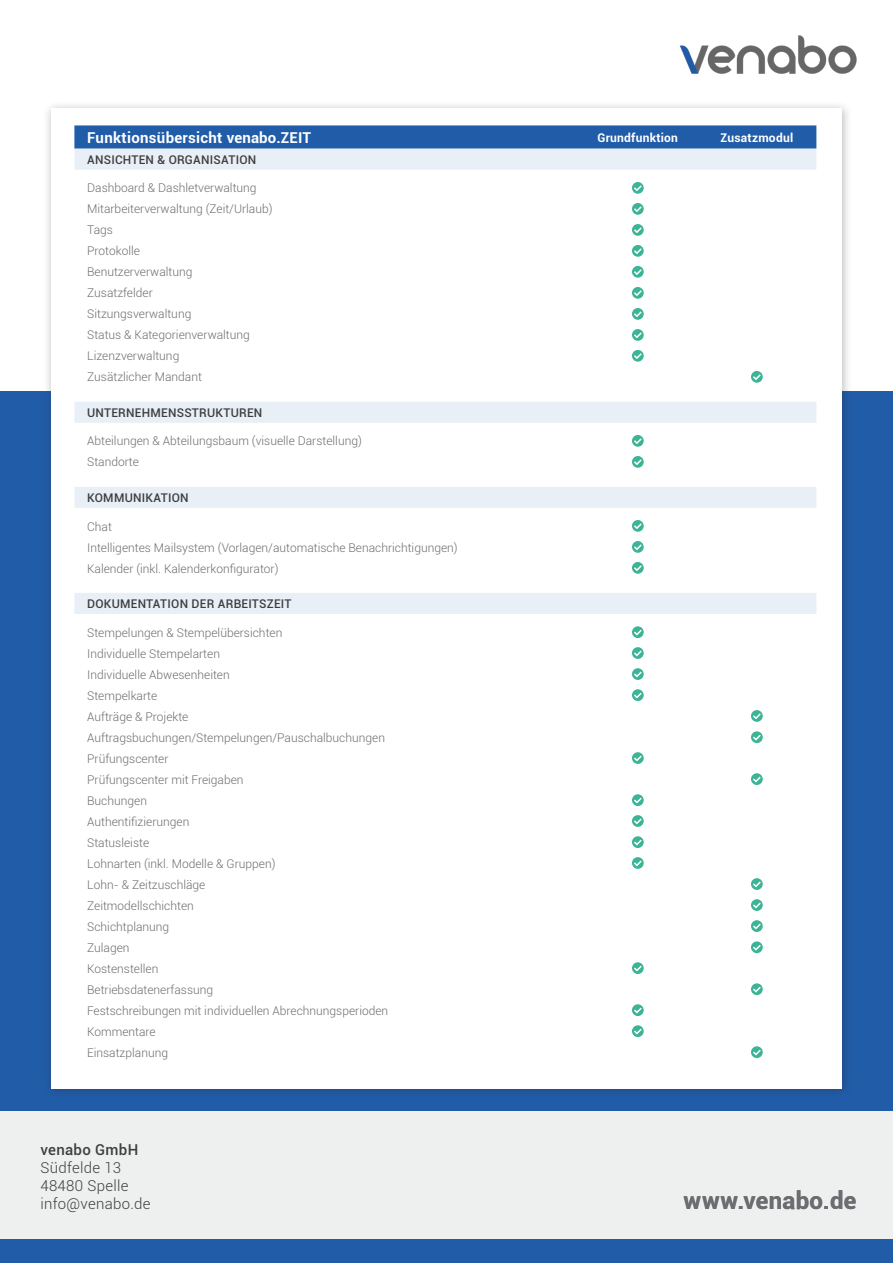
<style>
.page{position:relative;width:893px;height:1263px;background:#fff}
.page>*{position:absolute;margin:0;border:0;box-sizing:border-box;transform-origin:0 0}
.t1{font:700 24px "Roboto";letter-spacing:.01em;color:#6c6d70}
.t2{font:300 15px/18px "Roboto";letter-spacing:.02em;color:#3e3e3f}
.t3{font:700 15px "Roboto";letter-spacing:.02em;color:#fff}
.t4{font:500 15px "Roboto";letter-spacing:.02em;color:#3e3e3f}
.t5{font:300 12px "Roboto";color:#6c6d70}
.t6{font:500 12px "Roboto";letter-spacing:.02em;color:#3e3e3f}
.t7{font:700 12px "Roboto";letter-spacing:.02em;color:#fff}
</style>
<div class="page">
<div style="left:0;top:391px;width:893px;height:720px;background:#215ca8"></div>
<div style="left:43px;top:101px;width:809px;height:998px;background:#231f20;opacity:.3"></div>
<div style="left:51px;top:108px;width:791px;height:981px;background:#fff"></div>
<div style="left:0;top:1111px;width:893px;height:128px;background:#edf0ef"></div>
<div style="left:0;top:1239px;width:893px;height:24px;background:#215ca8"></div>
<img style="left:679px;top:35px;width:178px;height:39px">
<svg style="left:74px;top:125px;width:742px;height:24px;background:#2962ab"></svg>
<svg style="left:74px;top:149px;width:742px;height:465px"></svg>
<svg style="left:632px;top:203px;width:12px;height:12px"></svg>
<svg style="left:632px;top:224px;width:12px;height:12px"></svg>
<svg style="left:632px;top:245px;width:12px;height:12px"></svg>
<svg style="left:632px;top:266px;width:12px;height:12px"></svg>
<svg style="left:632px;top:287px;width:12px;height:12px"></svg>
<svg style="left:632px;top:308px;width:12px;height:12px"></svg>
<svg style="left:632px;top:329px;width:12px;height:12px"></svg>
<svg style="left:632px;top:350px;width:12px;height:12px"></svg>
<svg style="left:751px;top:371px;width:12px;height:12px"></svg>
<svg style="left:632px;top:182px;width:12px;height:12px"></svg>
<svg style="left:632px;top:435px;width:12px;height:12px"></svg>
<svg style="left:632px;top:456px;width:12px;height:12px"></svg>
<svg style="left:632px;top:520px;width:12px;height:12px"></svg>
<svg style="left:632px;top:541px;width:12px;height:12px"></svg>
<svg style="left:632px;top:562px;width:12px;height:12px"></svg>
<svg style="left:632px;top:626px;width:12px;height:12px"></svg>
<svg style="left:632px;top:647px;width:12px;height:12px"></svg>
<svg style="left:632px;top:668px;width:12px;height:12px"></svg>
<svg style="left:632px;top:689px;width:12px;height:12px"></svg>
<svg style="left:751px;top:710px;width:12px;height:12px"></svg>
<svg style="left:751px;top:731px;width:12px;height:12px"></svg>
<svg style="left:632px;top:752px;width:12px;height:12px"></svg>
<svg style="left:751px;top:773px;width:12px;height:12px"></svg>
<svg style="left:632px;top:794px;width:12px;height:12px"></svg>
<svg style="left:632px;top:815px;width:12px;height:12px"></svg>
<svg style="left:632px;top:836px;width:12px;height:12px"></svg>
<svg style="left:632px;top:857px;width:12px;height:12px"></svg>
<svg style="left:751px;top:878px;width:12px;height:12px"></svg>
<svg style="left:751px;top:899px;width:12px;height:12px"></svg>
<svg style="left:751px;top:920px;width:12px;height:12px"></svg>
<svg style="left:632px;top:962px;width:12px;height:12px"></svg>
<svg style="left:751px;top:983px;width:12px;height:12px"></svg>
<svg style="left:632px;top:1004px;width:12px;height:12px"></svg>
<svg style="left:632px;top:1025px;width:12px;height:12px"></svg>
<svg style="left:751px;top:1046px;width:12px;height:12px"></svg>
<svg style="left:751px;top:941px;width:12px;height:12px"></svg>
<p class="t3" style="left:87px;top:127px;width:225px">Funktionsübersicht venabo.ZEIT</p>
<p class="t7" style="left:598px;top:129px;width:82px">Grundfunktion</p>
<p class="t7" style="left:720px;top:129px;width:74px">Zusatzmodul</p>
<p class="t6" style="left:87px;top:151px;width:171px">ANSICHTEN &amp; ORGANISATION</p>
<p class="t5" style="left:87px;top:180px;width:171px">Dashboard &amp; Dashletverwaltung</p>
<p class="t5" style="left:87px;top:201px;width:187px">Mitarbeiterverwaltung (Zeit/Urlaub)</p>
<p class="t5" style="left:87px;top:222px;width:27px">Tags</p>
<p class="t5" style="left:87px;top:243px;width:54px">Protokolle</p>
<p class="t5" style="left:87px;top:264px;width:107px">Benutzerverwaltung</p>
<p class="t5" style="left:87px;top:285px;width:67px">Zusatzfelder</p>
<p class="t5" style="left:87px;top:306px;width:106px">Sitzungsverwaltung</p>
<p class="t5" style="left:87px;top:327px;width:164px">Status &amp; Kategorienverwaltung</p>
<p class="t5" style="left:87px;top:348px;width:94px">Lizenzverwaltung</p>
<p class="t5" style="left:87px;top:369px;width:116px">Zusätzlicher Mandant</p>
<p class="t6" style="left:87px;top:404px;width:177px">UNTERNEHMENSSTRUKTUREN</p>
<p class="t5" style="left:87px;top:433px;width:276px">Abteilungen &amp; Abteilungsbaum (visuelle Darstellung)</p>
<p class="t5" style="left:87px;top:454px;width:53px">Standorte</p>
<p class="t6" style="left:87px;top:489px;width:103px">KOMMUNIKATION</p>
<p class="t5" style="left:87px;top:518px;width:26px">Chat</p>
<p class="t5" style="left:87px;top:539px;width:372px">Intelligentes Mailsystem (Vorlagen/automatische Benachrichtigungen)</p>
<p class="t5" style="left:87px;top:560px;width:193px">Kalender (inkl. Kalenderkonfigurator)</p>
<p class="t6" style="left:87px;top:595px;width:206px">DOKUMENTATION DER ARBEITSZEIT</p>
<p class="t5" style="left:87px;top:624px;width:197px">Stempelungen &amp; Stempelübersichten</p>
<p class="t5" style="left:87px;top:645px;width:134px">Individuelle Stempelarten</p>
<p class="t5" style="left:87px;top:666px;width:144px">Individuelle Abwesenheiten</p>
<p class="t5" style="left:87px;top:687px;width:72px">Stempelkarte</p>
<p class="t5" style="left:87px;top:708px;width:103px">Aufträge &amp; Projekte</p>
<p class="t5" style="left:87px;top:729px;width:299px">Auftragsbuchungen/Stempelungen/Pauschalbuchungen</p>
<p class="t5" style="left:87px;top:750px;width:83px">Prüfungscenter</p>
<p class="t5" style="left:87px;top:771px;width:158px">Prüfungscenter mit Freigaben</p>
<p class="t5" style="left:87px;top:792px;width:61px">Buchungen</p>
<p class="t5" style="left:87px;top:813px;width:104px">Authentifizierungen</p>
<p class="t5" style="left:87px;top:834px;width:64px">Statusleiste</p>
<p class="t5" style="left:87px;top:855px;width:190px">Lohnarten (inkl. Modelle &amp; Gruppen)</p>
<p class="t5" style="left:87px;top:876px;width:120px">Lohn- &amp; Zeitzuschläge</p>
<p class="t5" style="left:87px;top:897px;width:108px">Zeitmodellschichten</p>
<p class="t5" style="left:87px;top:918px;width:84px">Schichtplanung</p>
<p class="t5" style="left:87px;top:939px;width:44px">Zulagen</p>
<p class="t5" style="left:87px;top:960px;width:73px">Kostenstellen</p>
<p class="t5" style="left:87px;top:981px;width:128px">Betriebsdatenerfassung</p>
<p class="t5" style="left:87px;top:1002px;width:303px">Festschreibungen mit individuellen Abrechnungsperioden</p>
<p class="t5" style="left:87px;top:1023px;width:70px">Kommentare</p>
<p class="t5" style="left:87px;top:1044px;width:82px">Einsatzplanung</p>
<p class="t4" style="left:40px;top:1139px;width:99px">venabo GmbH</p>
<p class="t2" style="left:40px;top:1158px;width:112px">Südfelde 13<br>48480 Spelle info@venabo.de</p>
<p class="t1" style="left:684px;top:1183px;width:174px">www.venabo.de</p>
</div>
